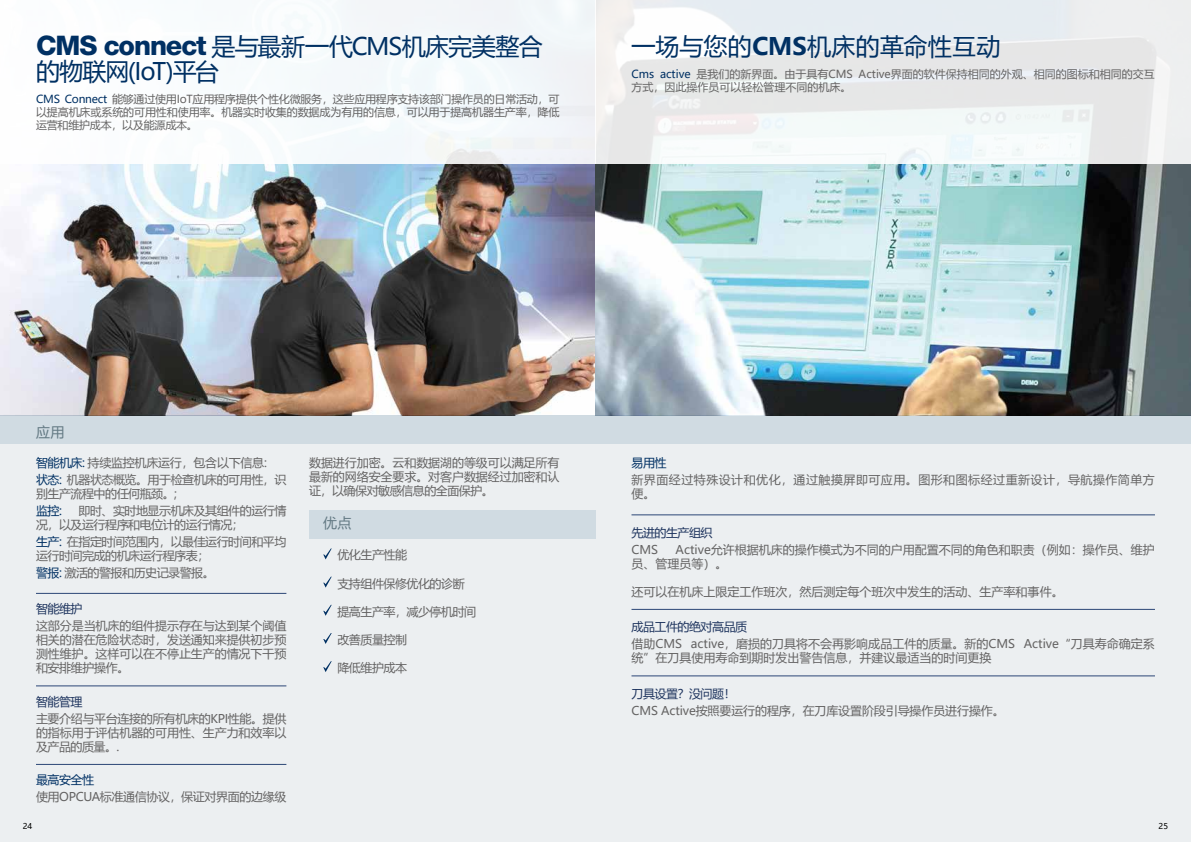
<style>
.page{position:relative;width:1191px;height:842px;background:#fff}
.page>*{position:absolute;margin:0;border:0;box-sizing:border-box;transform-origin:0 0}
.t1{font:24px/25px "Microsoft Ya Hei";letter-spacing:-.025em;color:#003063}
.t2{font:24px "Microsoft Ya Hei";letter-spacing:.01em;color:#003063}
.t3{font:14px "Microsoft Ya Hei";color:#647a84}
.t4{font:12px/14px "Microsoft Ya Hei";letter-spacing:-.005em;color:#646363;text-align:justify}
.t5{font:12px/14px "Microsoft Ya Hei";letter-spacing:-.04em;color:#646363}
.t6{font:12px/14px "Microsoft Ya Hei";letter-spacing:.04em;color:#646363}
.t7{font:12px "Microsoft Ya Hei";letter-spacing:-.04em;color:#1e345e}
.t8{font:12px "Microsoft Ya Hei";letter-spacing:-.03em;color:#646363}
.t9{font:12px "Microsoft Ya Hei";color:#003063}
.t10{font:12px "Microsoft Ya Hei";letter-spacing:-.04em;color:#003064}
.t11{font:11px/13px "Microsoft Ya Hei";color:#646363;text-align:justify}
.t12{font:8px "Microsoft Ya Hei";color:#000}
.s1{font-family:"Helvetica Neue LT Std";font-weight:800;font-size:27px}
.s2{color:#003063}
.s3{font-weight:700}
</style>
<div class="page">
<img style="left:0;top:164px;width:1191px;height:251px">
<div style="left:0;top:415px;width:1191px;height:427px;background:#eceff1"></div>
<div style="left:0;top:0;width:595px;height:164px;background:#f7fbfc"></div>
<svg style="left:596px;top:0;width:595px;height:164px"></svg>
<div style="left:0;top:415px;width:1191px;height:29px;background:#d0dbe2"></div>
<div style="left:309px;top:510px;width:286px;height:29px;background:#d0dbe2"></div>
<hr style="left:36px;top:593px;width:250px;height:1px;background:#2f4b7d">
<hr style="left:36px;top:686px;width:250px;height:1px;background:#2f4b7d">
<hr style="left:36px;top:764px;width:250px;height:1px;background:#2f4b7d">
<svg style="left:323px;top:548px;width:9px;height:11px"></svg>
<svg style="left:323px;top:577px;width:9px;height:11px"></svg>
<svg style="left:323px;top:605px;width:9px;height:11px"></svg>
<svg style="left:323px;top:633px;width:9px;height:11px"></svg>
<svg style="left:323px;top:661px;width:9px;height:11px"></svg>
<hr style="left:631px;top:515px;width:524px;height:1px;background:#2f4b7d">
<hr style="left:631px;top:609px;width:524px;height:1px;background:#2f4b7d">
<hr style="left:631px;top:676px;width:524px;height:1px;background:#2f4b7d">
<h1 class="t1" style="left:36px;top:33px;width:508px"><span class="s1">CMS connect</span> 是与最新一代CMS机床完美整合的物联网(IoT)平台</h1>
<p class="t11" style="left:36px;top:92px;width:525px"><span class="s2">CMS Connect</span> 能够通过使用IoT应用程序提供个性化微服务，这些应用程序支持该部门操作员的日常活动，可以提高机床或系统的可用性和使用率。机器实时收集的数据成为有用的信息，可以用于提高机器生产率，降低运营和维护成本，以及能源成本。</p>
<h1 class="t2" style="left:631px;top:30px;width:370px">一场与您的<span class="s3">CMS</span>机床的革命性互动</h1>
<p class="t11" style="left:631px;top:67px;width:525px"><span class="s2">Cms active</span> 是我们的新界面。由于具有CMS Active界面的软件保持相同的外观、相同的图标和相同的交互方式，因此操作员可以轻松管理不同的机床。</p>
<p class="t3" style="left:36px;top:422px;width:30px">应用</p>
<p class="t5" style="left:36px;top:454px;width:252px;line-height:16.8px"><span class="s2">智能机床:</span> 持续监控机床运行，包含以下信息:<br><span class="s2">状态:</span> 机器状态概览。用于检查机床的可用性，识</p>
<p class="t5" style="left:36px;top:487px;width:143px">别生产流程中的任何瓶颈。;</p>
<p class="t9" style="left:36px;top:503px;width:27px">监控:</p>
<p class="t5" style="left:36px;top:503px;width:252px;text-indent:42px">即时、实时地显示机床及其组件的运行情况，以及运行程序和电位计的运行情况；</p>
<p class="t5" style="left:36px;top:534px;width:252px"><span class="s2">生产:</span> 在指定时间范围内，以最佳运行时间和平均运行时间完成的机床运行程序表；</p>
<p class="t5" style="left:36px;top:565px;width:180px"><span class="s2">警报:</span> 激活的警报和历史记录警报。</p>
<p class="t7" style="left:36px;top:601px;width:48px">智能维护</p>
<p class="t4" style="left:36px;top:618px;width:252px">这部分是当机床的组件提示存在与达到某个阈值相关的潜在危险状态时，发送通知来提供初步预测性维护。这样可以在不停止生产的情况下干预和安排维护操作。</p>
<p class="t7" style="left:36px;top:693px;width:48px">智能管理</p>
<p class="t4" style="left:36px;top:711px;width:252px">主要介绍与平台连接的所有机床的KPI性能。提供的指标用于评估机器的可用性、生产力和效率以及产品的质量。.</p>
<p class="t10" style="left:36px;top:772px;width:60px">最高安全性</p>
<p class="t8" style="left:36px;top:789px;width:252px">使用OPCUA标准通信协议，保证对界面的边缘级</p>
<p class="t4" style="left:309px;top:456px;width:252px">数据进行加密。云和数据湖的等级可以满足所有最新的网络安全要求。对客户数据经过加密和认证，以确保对敏感信息的全面保护。</p>
<p class="t3" style="left:323px;top:514px;width:30px">优点</p>
<p class="t4" style="left:337px;top:548px;width:71px">优化生产性能</p>
<p class="t5" style="left:337px;top:576px;width:129px">支持组件保修优化的诊断</p>
<p class="t5" style="left:337px;top:604px;width:140px">提高生产率，减少停机时间</p>
<p class="t4" style="left:337px;top:632px;width:71px">改善质量控制</p>
<p class="t4" style="left:337px;top:660px;width:71px">降低维护成本</p>
<p class="t9" style="left:631px;top:455px;width:37px">易用性</p>
<p class="t6" style="left:631px;top:473px;width:525px">新界面经过特殊设计和优化，通过触摸屏即可应用。图形和图标经过重新设计，导航操作简单方便。</p>
<p class="t7" style="left:631px;top:524px;width:83px">先进的生产组织</p>
<p class="t4" style="left:631px;top:542px;width:28px">CMS</p>
<p class="t4" style="left:631px;top:542px;width:525px;text-indent:44px">Active允许根据机床的操作模式为不同的户用配置不同的角色和职责（例如：操作员、维护员、管理员等）。</p>
<p class="t4" style="left:631px;top:584px;width:433px">还可以在机床上限定工作班次，然后测定每个班次中发生的活动、生产率和事件。</p>
<p class="t7" style="left:631px;top:619px;width:117px">成品工件的绝对高品质</p>
<p class="t4" style="left:631px;top:636px;width:525px">借助CMS active，磨损的刀具将不会再影响成品工件的质量。新的CMS Active“刀具寿命确定系统”在刀具使用寿命到期时发出警告信息，并建议最适当的时间更换</p>
<p class="t7" style="left:631px;top:685px;width:106px">刀具设置？没问题！</p>
<p class="t4" style="left:631px;top:703px;width:375px">CMS Active按照要运行的程序，在刀库设置阶段引导操作员进行操作。</p>
<p class="t12" style="left:23px;top:820px;width:11px">24</p>
<p class="t12" style="left:1158px;top:820px;width:11px">25</p>
</div>
